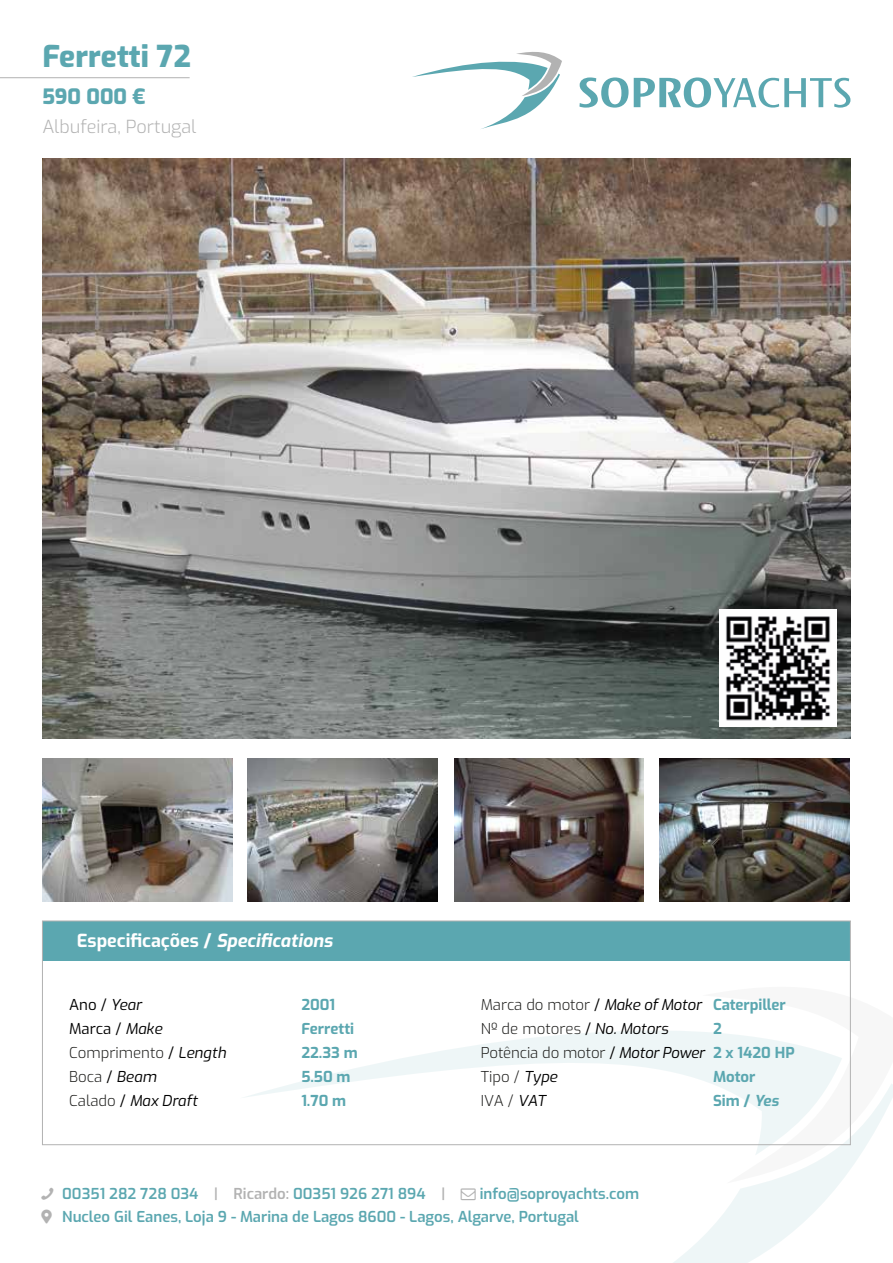
<style>
.page{position:relative;width:893px;height:1263px;background:#fff}
.page>*{position:absolute;margin:0;border:0;box-sizing:border-box;transform-origin:0 0}
.t1{font:800 30px "Exo";color:#5ba7b0}
.t2{font:800 21px "Exo";color:#5ba7b0}
.t3{font:700 18px "Exo";color:#fff}
.t4{font:300 18px "Exo";color:#b2b2b2}
.t5{font:300 15px/24px "Exo";color:#1d1d1b}
.t6{font:600 15px/22.5px "Exo";color:#5ba7b0}
.t7{font:700 15px "Exo";color:#5ba7b0}
.t8{font:15px "Exo";color:#000}
.t9{font:italic 15px "Exo";color:#000}
.s1{font-style:italic}
.s2{font-weight:400;color:#000}
.s3{font-weight:400;font-style:italic;color:#000}
.s4{font-weight:300;font-style:normal;color:#1d1d1b}
.s5{font-style:normal}
.s6{font-weight:700;color:#5ba7b0}
.s7{color:#b2b2b2}
</style>
<div class="page">
<img style="left:42px;top:159px;width:808px;height:579px">
<svg style="left:239px;top:1031px;width:463px;height:115px"></svg>
<svg style="left:541px;top:1083px;width:299px;height:180px"></svg>
<svg style="left:702px;top:1032px;width:191px;height:151px"></svg>
<div style="left:42px;top:921px;width:808px;height:39px;background:#5ba7b0"></div>
<hr style="left:0;top:77px;width:190px;height:1px;background:#b2b2b2">
<div style="left:42px;top:920px;width:809px;height:225px;border:1px solid #b2b2b2"></div>
<svg style="left:579px;top:77px;width:271px;height:31px"></svg>
<svg style="left:412px;top:52px;width:150px;height:77px"></svg>
<img style="left:42px;top:758px;width:190px;height:143px">
<img style="left:248px;top:758px;width:190px;height:143px">
<img style="left:454px;top:758px;width:190px;height:143px">
<img style="left:660px;top:758px;width:190px;height:143px">
<img style="left:719px;top:609px;width:118px;height:118px">
<h1 class="t1" style="left:42px;top:34px;width:150px">Ferretti 72</h1>
<h2 class="t2" style="left:42px;top:81px;width:104px">590 000 €</h2>
<p class="t4" style="left:42px;top:113px;width:156px">Albufeira, Portugal</p>
<p class="t3" style="left:77px;top:928px;width:257px">Especificações / <span class="s1">Specifications</span></p>
<p class="t8" style="left:69px;top:994px;width:74px">Ano / <span class="s1">Year</span></p>
<p class="t7" style="left:301px;top:994px;width:35px">2001</p>
<p class="t8" style="left:69px;top:1018px;width:95px">Marca / <span class="s1">Make</span></p>
<p class="t7" style="left:301px;top:1018px;width:54px">Ferretti</p>
<p class="t5" style="left:69px;top:1040px;width:158px">Comprimento <span class="s2">/</span> <span class="s3">Length</span></p>
<p class="t7" style="left:301px;top:1042px;width:58px">22.33 m</p>
<p class="t5" style="left:69px;top:1064px;width:89px">Boca <span class="s2">/</span> <span class="s3">Beam</span></p>
<p class="t7" style="left:301px;top:1066px;width:51px">5.50 m</p>
<p class="t9" style="left:69px;top:1089px;width:130px"><span class="s4">Calado</span> <span class="s5">/</span> Max Draft</p>
<p class="t7" style="left:301px;top:1090px;width:46px">1.70 m</p>
<p class="t5" style="left:481px;top:992px;width:306px">Marca do motor <span class="s2">/</span> <span class="s3">Make of Motor</span> <span class="s6">Caterpiller<br></span>Nº de motores <span class="s2">/</span> <span class="s3">No. Motors</span></p>
<p class="t5" style="left:481px;top:1016px;width:315px;text-indent:232px"><span class="s6">2<br></span>Potência do motor <span class="s2">/</span> <span class="s3">Motor Power</span> <span class="s6">2 x 1420 HP<br></span>Tipo / <span class="s3">Type</span></p>
<p class="t7" style="left:713px;top:1066px;width:44px">Motor</p>
<p class="t5" style="left:481px;top:1088px;width:66px">IVA / <span class="s3">VAT</span></p>
<p class="t7" style="left:713px;top:1090px;width:67px">Sim / <span class="s1">Yes</span></p>
<p class="t6" style="left:62px;top:1182px;width:384px">00351 282 728 034 <span class="s7">| Ricardo:</span> 00351 926 271 894 <span class="s7">|</span></p>
<p class="t6" style="left:62px;top:1182px;width:578px;text-indent:417px">info@soproyachts.com<br>Nucleo Gil Eanes, Loja 9 - Marina de Lagos 8600 - Lagos, Algarve, Portugal</p>
</div>
